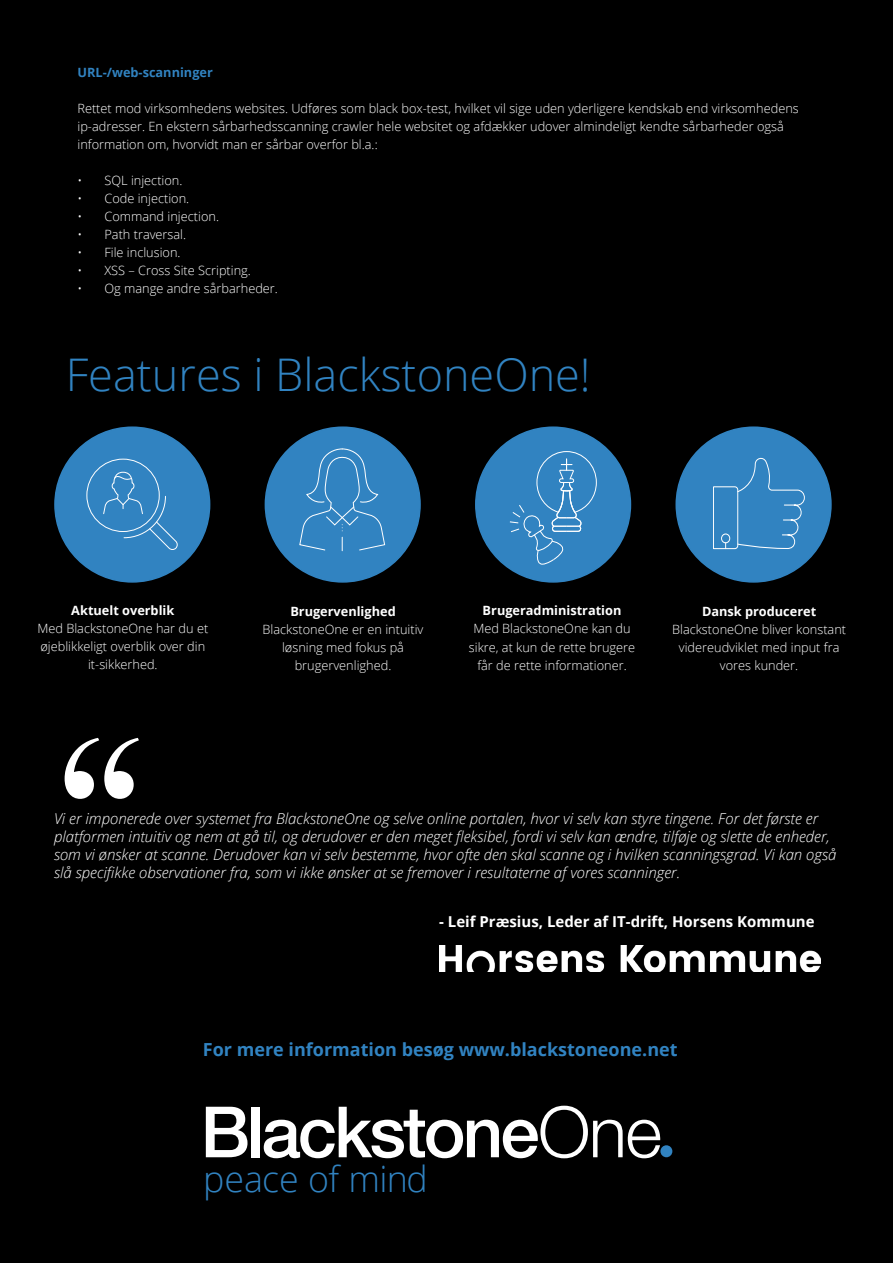
<style>
.page{position:relative;width:893px;height:1263px;background:#000}
.page>*{position:absolute;margin:0;border:0;box-sizing:border-box;transform-origin:0 0}
.t1{font:238.5px "Bask Old Face";color:#fff}
.t2{font:500 70.8px "Helvetica Neue LT Std";letter-spacing:-.04em;color:#fff}
.t3{font:300 45px "Open Sans";color:#3183c1}
.t4{font:300 35.85px "Open Sans";letter-spacing:-.02em;color:#3183c1}
.t5{font:700 18px "Open Sans";color:#3183c1}
.t6{font:italic 300 15px/18px "Open Sans";color:#fff}
.t7{font:700 15px "Open Sans";color:#fff}
.t8{font:300 12.75px/18px "Open Sans";color:#fff;text-align:center}
.t9{font:700 12.75px "Open Sans";color:#fff}
.t10{font:700 12.75px "Open Sans";color:#3183c1}
.s1{font-weight:300}
</style>
<div class="page">
<div style="left:660px;top:1145px;width:12px;height:12px;background:#3183c1;border-radius:50%"></div>
<img style="left:439px;top:945px;width:382px;height:27px">
<div style="left:55px;top:427px;width:155px;height:155px;background:#3183c1;border-radius:50%"></div>
<div style="left:476px;top:427px;width:154px;height:155px;background:#3183c1;border-radius:50%"></div>
<div style="left:265px;top:427px;width:155px;height:155px;background:#3183c1;border-radius:50%"></div>
<div style="left:676px;top:427px;width:155px;height:155px;background:#3183c1;border-radius:50%"></div>
<svg style="left:103px;top:471px;width:75px;height:79px"></svg>
<svg style="left:299px;top:448px;width:86px;height:103px"></svg>
<svg style="left:713px;top:457px;width:92px;height:92px"></svg>
<svg style="left:509px;top:451px;width:88px;height:114px"></svg>
<p class="t10" style="left:77px;top:64px;width:137px">URL-/web-scanninger</p>
<p class="t8" style="left:77px;top:99px;width:723px;text-align:left">Rettet mod virksomhedens websites. Udføres som black box-test, hvilket vil sige uden yderligere kendskab end virksomhedens ip-adresser. En ekstern sårbarhedsscanning crawler hele websitet og afdækker udover almindeligt kendte sårbarheder også information om, hvorvidt man er sårbar overfor bl.a.:</p>
<p class="t8" style="left:77px;top:171px;width:107px">• SQL injection.</p>
<p class="t8" style="left:77px;top:189px;width:113px">• Code injection.</p>
<p class="t8" style="left:77px;top:207px;width:143px">• Command injection.</p>
<p class="t8" style="left:77px;top:225px;width:110px">• Path traversal.</p>
<p class="t8" style="left:77px;top:243px;width:105px">• File inclusion.</p>
<p class="t8" style="left:77px;top:261px;width:175px">• XSS – Cross Site Scripting.</p>
<p class="t8" style="left:77px;top:279px;width:202px">• Og mange andre sårbarheder.</p>
<p class="t3" style="left:66px;top:344px;width:527px">Features i BlackstoneOne!</p>
<p class="t9" style="left:71px;top:602px;width:105px">Aktuelt overblik</p>
<p class="t8" style="left:37px;top:619px;width:172px">Med BlackstoneOne har du et</p>
<p class="t8" style="left:40px;top:637px;width:166px">øjeblikkeligt overblik over din</p>
<p class="t8" style="left:88px;top:655px;width:71px">it-sikkerhed.</p>
<p class="t1" style="left:54px;top:691px;width:98px">“</p>
<p class="t9" style="left:290px;top:602px;width:107px">Brugervenlighed</p>
<p class="t8" style="left:263px;top:619px;width:162px">BlackstoneOne er en intuitiv løsning med fokus på</p>
<p class="t8" style="left:295px;top:655px;width:98px">brugervenlighed.</p>
<p class="t9" style="left:483px;top:602px;width:140px">Brugeradministration</p>
<p class="t8" style="left:469px;top:619px;width:168px">Med BlackstoneOne kan du sikre, at kun de rette brugere får de rette informationer.</p>
<p class="t9" style="left:702px;top:602px;width:116px">Dansk produceret</p>
<p class="t8" style="left:672px;top:619px;width:176px">BlackstoneOne bliver konstant videreudviklet med input fra vores kunder.</p>
<p class="t6" style="left:54px;top:809px;width:784px">Vi er imponerede over systemet fra BlackstoneOne og selve online portalen, hvor vi selv kan styre tingene. For det første er platformen intuitiv og nem at gå til, og derudover er den meget fleksibel, fordi vi selv kan ændre, tilføje og slette de enheder, som vi ønsker at scanne. Derudover kan vi selv bestemme, hvor ofte den skal scanne og i hvilken scanningsgrad. Vi kan også slå specifikke observationer fra, som vi ikke ønsker at se fremover i resultaterne af vores scanninger.</p>
<p class="t7" style="left:439px;top:911px;width:377px">- Leif Præsius, Leder af IT-drift, Horsens Kommune</p>
<p class="t5" style="left:203px;top:1037px;width:476px">For mere information besøg www.blackstoneone.net</p>
<p class="t2" style="left:200px;top:1090px;width:463px">Blackstone<span class="s1">One</span></p>
<p class="t4" style="left:203px;top:1155px;width:226px">peace of mind</p>
</div>
